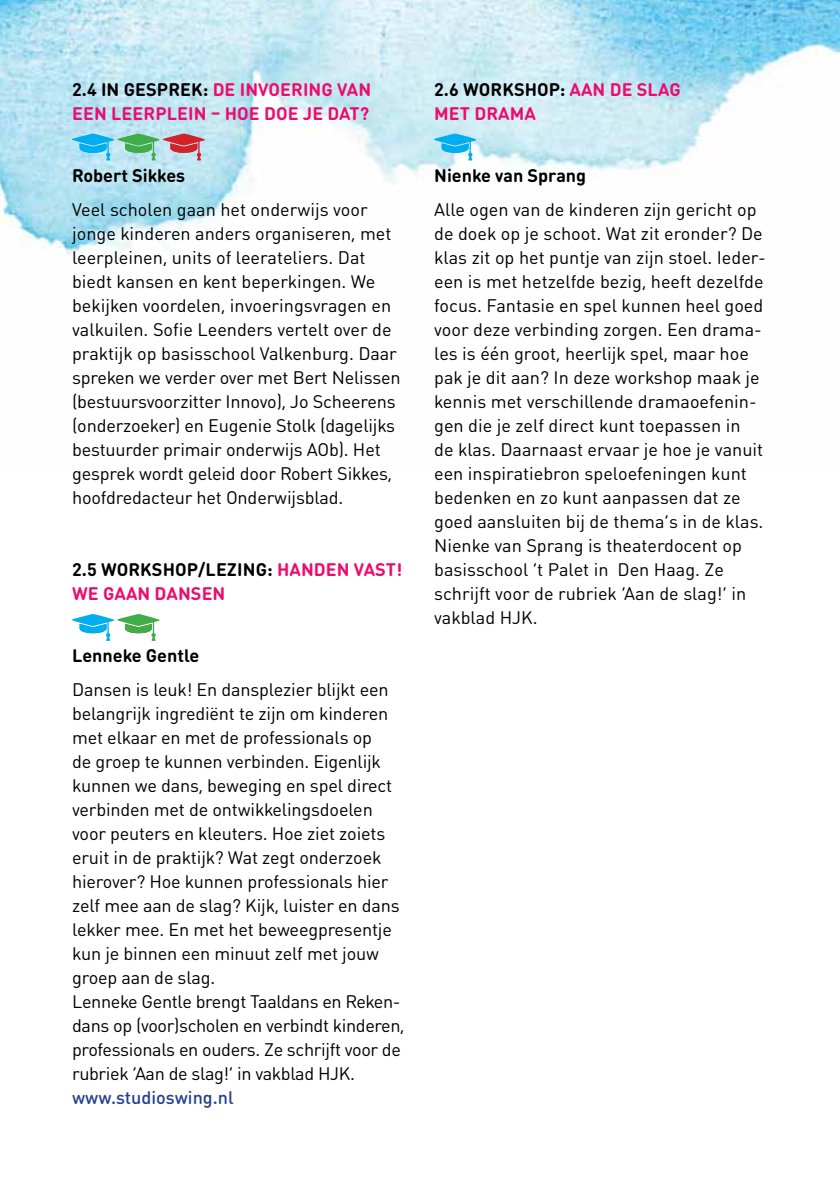
<style>
.page{position:relative;width:840px;height:1191px;background:#fff}
.page>*{position:absolute;margin:0;border:0;box-sizing:border-box;transform-origin:0 0}
.t1{font:18px/24px "DIN Round OT";letter-spacing:-.01em;color:#000}
.t2{font:700 18px/24px "DIN Round OT";letter-spacing:.005em;color:#ed0c6e}
.t3{font:700 18px "DIN Round OT";color:#000}
.t4{font:500 18px "DIN Round OT";color:#25408f}
.s1{color:#000}
</style>
<div class="page">
<img style="left:0;top:0;width:839px;height:254px">
<svg style="left:72px;top:134px;width:133px;height:26px;background:#91b7ba"></svg>
<svg style="left:72px;top:614px;width:87px;height:27px"></svg>
<svg style="left:434px;top:134px;width:42px;height:26px"></svg>
<p class="t2" style="left:72px;top:77px;width:300px"><span class="s1">2.4 IN GESPREK:</span> DE INVOERING VAN<br>EEN LEERPLEIN – HOE DOE JE DAT?</p>
<p class="t3" style="left:72px;top:164px;width:115px">Robert Sikkes</p>
<p class="t1" style="left:72px;top:197px;width:330px">Veel scholen gaan het onderwijs voor jonge kinderen anders organiseren, met leerpleinen, units of leerateliers. Dat biedt kansen en kent beperkingen. We bekijken voordelen, invoeringsvragen en valkuilen. Sofie Leenders vertelt over de praktijk op basisschool Valkenburg. Daar spreken we verder over met Bert Nelissen (bestuursvoorzitter Innovo), Jo Scheerens (onderzoeker) en Eugenie Stolk (dagelijks bestuurder primair onderwijs AOb). Het gesprek wordt geleid door Robert Sikkes, hoofdredacteur het Onderwijsblad.</p>
<p class="t2" style="left:72px;top:557px;width:331px"><span class="s1">2.5 WORKSHOP/LEZING:</span> HANDEN VAST!<br>WE GAAN DANSEN</p>
<p class="t3" style="left:72px;top:644px;width:129px">Lenneke Gentle</p>
<p class="t1" style="left:72px;top:677px;width:334px">Dansen is leuk! En dansplezier blijkt een belangrijk ingrediënt te zijn om kinderen met elkaar en met de professionals op<br>de groep te kunnen verbinden. Eigenlijk kunnen we dans, beweging en spel direct verbinden met de ontwikkelingsdoelen voor peuters en kleuters. Hoe ziet zoiets eruit in de praktijk? Wat zegt onderzoek hierover? Hoe kunnen professionals hier zelf mee aan de slag? Kijk, luister en dans lekker mee. En met het beweegpresentje kun je binnen een minuut zelf met jouw groep aan de slag.<br>Lenneke Gentle brengt Taaldans en Reken&shy;dans op (voor)scholen en verbindt kinderen, professionals en ouders. Ze schrijft voor de rubriek ‘Aan de slag!’ in vakblad HJK.</p>
<p class="t4" style="left:72px;top:1086px;width:163px">www.studioswing.nl</p>
<p class="t2" style="left:434px;top:77px;width:248px"><span class="s1">2.6 WORKSHOP:</span> AAN DE SLAG<br>MET DRAMA</p>
<p class="t3" style="left:434px;top:164px;width:153px">Nienke van Sprang</p>
<p class="t1" style="left:434px;top:197px;width:333px">Alle ogen van de kinderen zijn gericht op de doek op je schoot. Wat zit eronder? De klas zit op het puntje van zijn stoel. Ieder&shy;een is met hetzelfde bezig, heeft dezelfde focus. Fantasie en spel kunnen heel goed voor deze verbinding zorgen. Een drama&shy;les is één groot, heerlijk spel, maar hoe pak je dit aan? In deze workshop maak je kennis met verschillende dramaoefenin&shy;gen die je zelf direct kunt toepassen in<br>de klas. Daarnaast ervaar je hoe je vanuit een inspiratiebron speloefeningen kunt bedenken en zo kunt aanpassen dat ze goed aansluiten bij de thema’s in de klas.<br>Nienke van Sprang is theaterdocent op basisschool ’t Palet in Den Haag. Ze schrijft voor de rubriek ‘Aan de slag!’ in vakblad HJK.</p>
</div>
